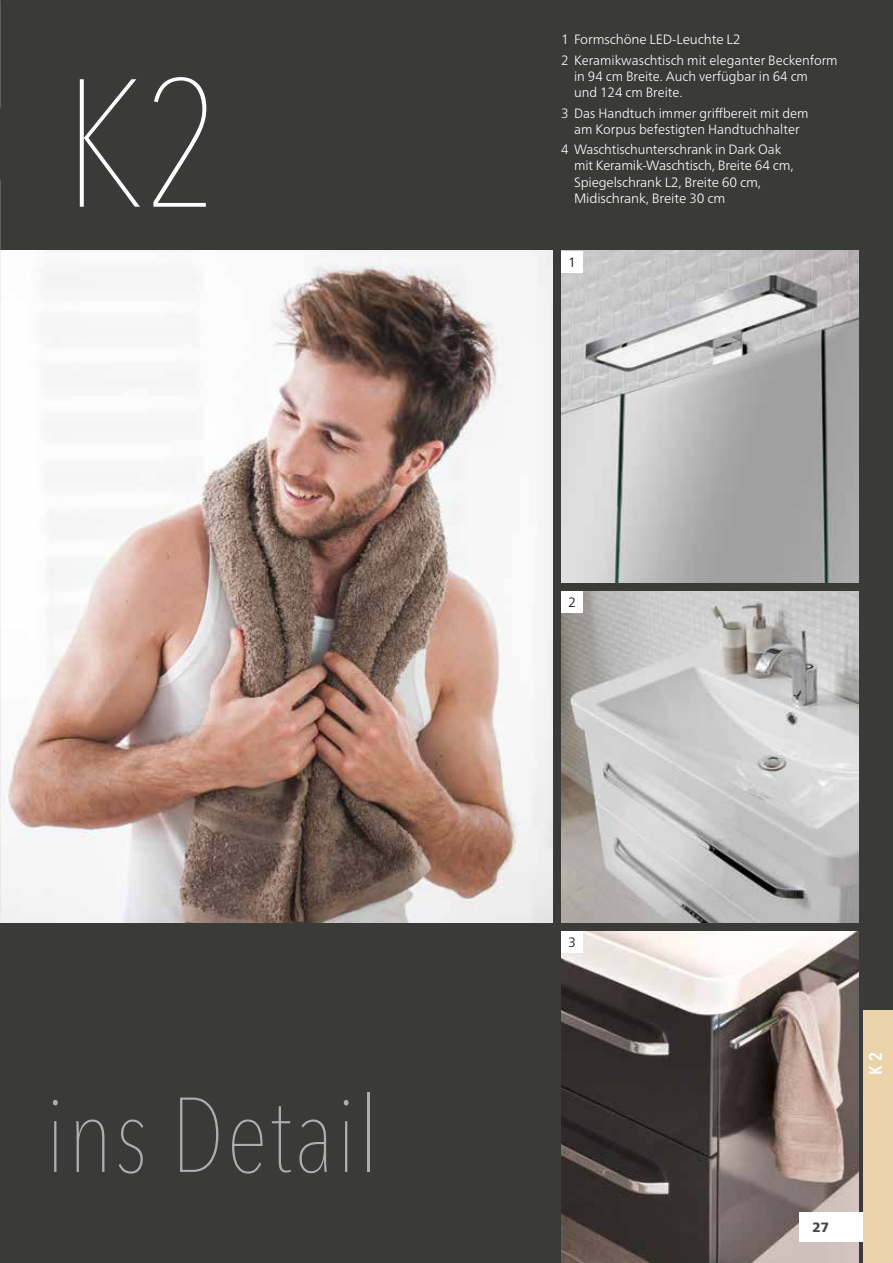
<style>
.page{position:relative;width:893px;height:1263px;background:#3a3a39}
.page>*{position:absolute;margin:0;border:0;box-sizing:border-box;transform-origin:0 0}
.t1{font:200 180px "Avenir Next Condensed";color:#fff}
.t2{font:200 105px "Avenir Next Condensed";letter-spacing:.02em;color:#adaeae}
.t3{font:600 18px "Avenir Next Condensed";color:#fff}
.t4{font:300 13.5px/16.2px "Frutiger Neue LTW1 G";letter-spacing:-.01em;color:#fff;scale:.96 1}
.t5{font:300 13.5px/20.4px "Frutiger Neue LTW1 G";letter-spacing:-.01em;color:#fff}
.t6{font:300 13.5px "Frutiger Neue LTW1 G";color:#000}
.t7{font:900 13.5px "Frutiger Neue LTW1 G";color:#484847}
</style>
<div class="page">
<img style="left:1px;top:251px;width:552px;height:672px">
<img style="left:561px;top:591px;width:298px;height:332px">
<img style="left:561px;top:251px;width:298px;height:332px">
<img style="left:0;top:0;width:1px;height:923px">
<img style="left:561px;top:931px;width:298px;height:332px">
<svg style="left:0;top:104px;width:1px;height:80px"></svg>
<div style="left:561px;top:251px;width:22px;height:21px;background:#fff"></div>
<div style="left:561px;top:591px;width:22px;height:21px;background:#fff"></div>
<div style="left:561px;top:931px;width:22px;height:21px;background:#fff"></div>
<div style="left:799px;top:1212px;width:94px;height:29px;background:#fff"></div>
<div style="left:863px;top:1010px;width:30px;height:253px;background:#ead2a9"></div>
<h1 class="t1" style="left:64px;top:37px;width:161px">K2</h1>
<h2 class="t2" style="left:45px;top:1073px;width:335px">ins Detail</h2>
<p class="t5" style="left:561px;top:29px;width:278px">1 Formschöne LED-Leuchte L2<br>2 Keramikwaschtisch mit eleganter Beckenform</p>
<p class="t4" style="left:574px;top:68px;width:245px">in 94 cm Breite. Auch verfügbar in 64 cm und 124 cm Breite.</p>
<p class="t4" style="left:561px;top:105px;width:259px;text-align:center">3 Das Handtuch immer griffbereit mit dem am Korpus befestigten Handtuchhalter</p>
<p class="t4" style="left:574px;top:141px;width:230px;text-indent:-13px">4 Waschtischunterschrank in Dark Oak mit Keramik-Waschtisch, Breite 64 cm,<br>Spiegelschrank L2, Breite 60 cm,</p>
<p class="t5" style="left:574px;top:188px;width:153px">Midischrank, Breite 30 cm</p>
<p class="t6" style="left:568px;top:254px;width:9px">1</p>
<p class="t6" style="left:568px;top:594px;width:9px">2</p>
<p class="t6" style="left:568px;top:934px;width:9px">3</p>
<h3 class="t3" style="left:865px;top:1075px;width:24px;rotate:-90deg">K2</h3>
<p class="t7" style="left:812px;top:1219px;width:18px">27</p>
</div>
